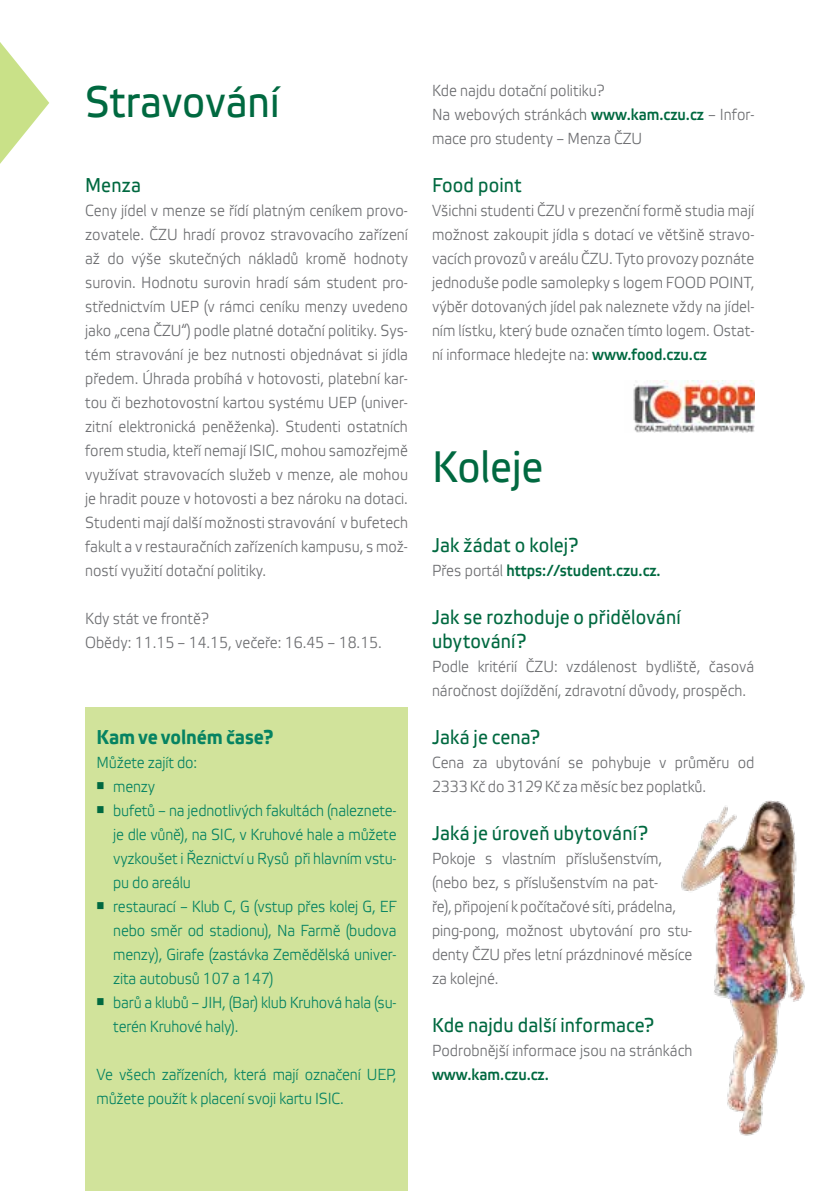
<style>
.page{position:relative;width:840px;height:1191px;background:#fff}
.page>*{position:absolute;margin:0;border:0;box-sizing:border-box;transform-origin:0 0}
.t1{font:44px "Etelka Text";color:#006940;scale:.9 1}
.t2{font:20px/24px "Etelka Text";letter-spacing:.01em;color:#006940;scale:.9 1}
.t3{font:700 20px "Etelka Text";color:#068362;scale:.9 1}
.t4{font:300 16px/24px "Etelka";color:#6d6e71;scale:.9 1}
.t5{font:300 16px/24px "Etelka";letter-spacing:-.01em;color:#068362;text-align:justify;scale:.9 1}
.t6{font:500 16px "Etelka";color:#006940;scale:.9 1}
.s1{color:#006940}
.s2{font-weight:500;color:#006940}
.s3{font-weight:300;color:#6d6e71}
</style>
<div class="page">
<svg style="left:0;top:42px;width:49px;height:122px"></svg>
<img style="left:681px;top:800px;width:124px;height:336px">
<div style="left:85px;top:708px;width:323px;height:483px;background:#d1e39b"></div>
<img style="left:633px;top:380px;width:121px;height:53px">
<h1 class="t1" style="left:85px;top:74px;width:219px">Stravování</h1>
<p class="t2" style="left:85px;top:173px;width:64px">M enza</p>
<p class="t4" style="left:85px;top:199px;width:360px;text-align:justify">Ceny jídel v menze se řídí platným ceníkem provo&shy;zovatele. ČZU hradí provoz stravovacího zařízení až do výše skutečných nákladů kromě hodnoty surovin. Hodnotu surovin hradí sám student pro&shy;střednictvím UEP (v rámci ceníku menzy uvedeno jako „cena ČZU“) podle platné dotační politiky. Sys&shy;tém stravování je bez nutnosti objednávat si jídla předem. Úhrada probíhá v hotovosti, platební kar&shy;tou či bezhotovostní kartou systému UEP (univer&shy;zitní elektronická peněženka). Studenti ostatních forem studia, kteří nemají ISIC, mohou samozřejmě využívat stravovacích služeb v menze, ale mohou je hradit pouze v hotovosti a bez nároku na dotaci.<br>Studenti mají další možnosti stravování v bufetech fakult a v restauračních zařízeních kampusu, s mož&shy;ností využití dotační politiky.</p>
<p class="t4" style="left:85px;top:607px;width:331px">Kdy stát ve frontě?<br>Obědy: 11.15 – 14.15, večeře: 16.45 – 18.15.</p>
<p class="t3" style="left:96px;top:724px;width:198px">Kam ve volném čase?</p>
<p class="t5" style="left:96px;top:751px;width:113px">Můžete zajít do:</p>
<p class="t5" style="left:96px;top:775px;width:67px"><span class="s1">■</span> menzy</p>
<p class="t5" style="left:113px;top:799px;width:316px;text-indent:-17px"><span class="s1">■</span> bufetů – na jednotlivých fakultách (naleznete&shy;je dle vůně), na SIC, v Kruhové hale a můžete vyzkoušet i Řeznictví u Rysů při hlavním vstu&shy;pu do areálu</p>
<p class="t5" style="left:113px;top:895px;width:316px;text-indent:-17px"><span class="s1">■</span> restaurací – Klub C, G (vstup přes kolej G, EF nebo směr od stadionu), Na Farmě (budova menzy), Girafe (zastávka Zemědělská univer&shy;zita autobusů 107 a 147)</p>
<p class="t5" style="left:113px;top:991px;width:316px;text-indent:-17px"><span class="s1">■</span> barů a klubů – JIH, (Bar) klub Kruhová hala (su&shy;terén Kruhové haly).</p>
<p class="t5" style="left:96px;top:1063px;width:335px">Ve všech zařízeních, která mají označení UEP, můžete použít k placení svoji kartu ISIC.</p>
<p class="t4" style="left:432px;top:79px;width:359px">Kde najdu dotační politiku?<br>Na webových stránkách <span class="s2">www.kam.czu.cz</span> – Infor&shy;mace pro studenty – Menza ČZU</p>
<p class="t2" style="left:432px;top:173px;width:101px">Food point</p>
<p class="t4" style="left:432px;top:199px;width:359px;text-align:justify">Všichni studenti ČZU v prezenční formě studia mají možnost zakoupit jídla s dotací ve většině stravo&shy;vacích provozů v areálu ČZU. Tyto provozy poznáte jednoduše podle samolepky s logem FOOD POINT, výběr dotovaných jídel pak naleznete vždy na jídel&shy;ním lístku, který bude označen tímto logem. Ostat&shy;ní informace hledejte na: <span class="s2">www.food.czu.cz</span></p>
<h1 class="t1" style="left:432px;top:440px;width:125px">Koleje</h1>
<p class="t2" style="left:432px;top:533px;width:164px">Jak žádat o kolej?</p>
<p class="t6" style="left:432px;top:560px;width:255px"><span class="s3">Přes portál</span> https://student.czu.cz.</p>
<p class="t2" style="left:432px;top:605px;width:278px">Jak se rozhoduje o přidělování ubytování?</p>
<p class="t4" style="left:432px;top:655px;width:359px">Podle kritérií ČZU: vzdálenost bydliště, časová náročnost dojíždění, zdravotní důvody, prospěch.</p>
<p class="t2" style="left:432px;top:725px;width:121px">Jaká je cena?</p>
<p class="t4" style="left:432px;top:751px;width:359px">Cena za ubytování se pohybuje v průměru od<br>2333Kč do 3129Kč za měsíc bez poplatků.</p>
<p class="t2" style="left:432px;top:821px;width:241px">Jaká je úroveň ubytování?</p>
<p class="t4" style="left:432px;top:847px;width:290px">Pokoje s vlastním příslušenstvím, (nebo bez, s příslušenstvím na pat-<br>ře), připojení k počítačové síti, prádelna, ping-pong, možnost ubytování pro stu&shy;denty ČZU přes letní prázdninové měsíce za kolejné.</p>
<p class="t2" style="left:432px;top:1013px;width:248px">Kde najdu další informace?</p>
<p class="t4" style="left:432px;top:1039px;width:290px">Podrobnější informace jsou na stránkách</p>
<p class="t6" style="left:432px;top:1064px;width:131px">www.kam.czu.cz.</p>
</div>
